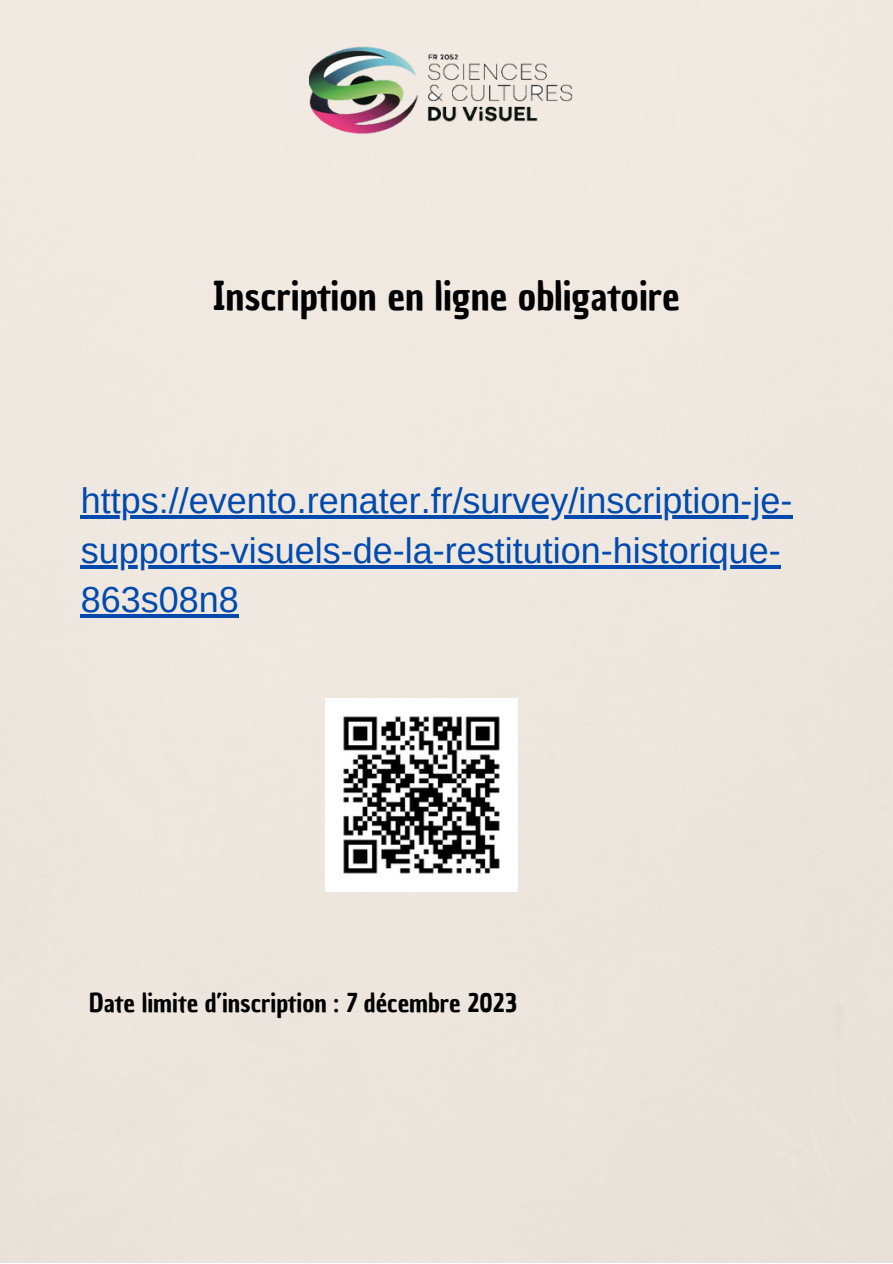
<style>
.page{position:relative;width:893px;height:1264px;background:#fff}
.page>*{position:absolute;margin:0;border:0;box-sizing:border-box;transform-origin:0 0}
.t1{font:39px "Chau Philomene One";color:#000}
.t2{font:36px/49.5px "Arimo";color:#004aad}
.t3{font:25.5px "Chau Philomene One";color:#000}
</style>
<div class="page">
<div style="left:0;top:0;width:892px;height:1262px;background:#eee7df"></div>
<img style="left:310px;top:46px;width:263px;height:89px">
<img style="left:325px;top:699px;width:193px;height:192px">
<hr style="left:81px;top:515px;width:712px;height:4px;background:#004aad">
<hr style="left:81px;top:565px;width:700px;height:3px;background:#004aad">
<hr style="left:81px;top:614px;width:158px;height:4px;background:#004aad">
<p class="t1" style="left:213px;top:270px;width:468px">Inscription en ligne obligatoire</p>
<p class="t2" style="left:81px;top:476px;width:713px">https://evento.renater.fr/survey/inscription-je&shy;supports-visuels-de-la-restitution-historique-<br>863s08n8</p>
<p class="t3" style="left:89px;top:985px;width:429px">Date limite d’inscription : 7 décembre 2023</p>
</div>
